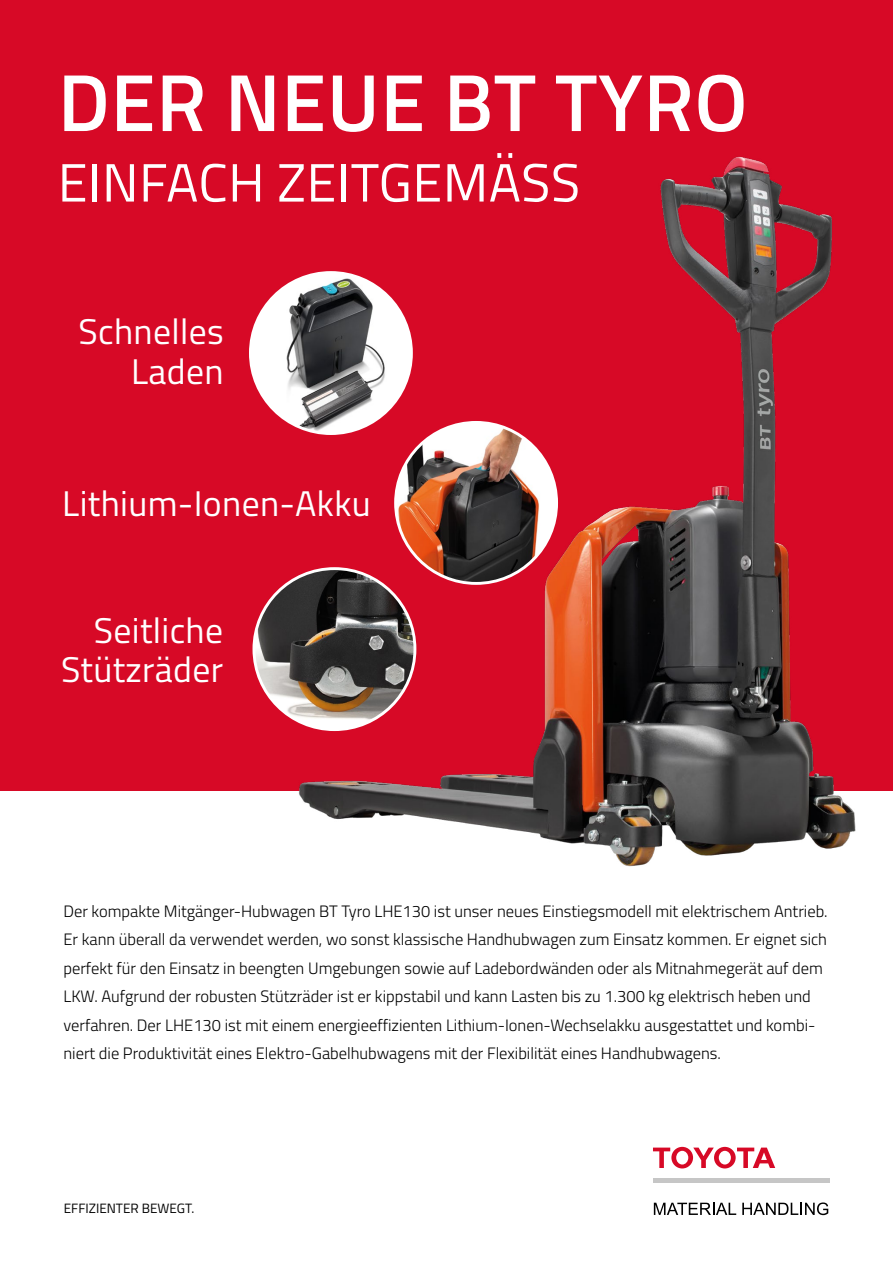
<style>
.page{position:relative;width:893px;height:1263px;background:#fff}
.page>*{position:absolute;margin:0;border:0;box-sizing:border-box;transform-origin:0 0}
.t1{font:600 81px "Titillium";letter-spacing:.01em;color:#fff}
.t2{font:54px "Titillium";letter-spacing:.01em;color:#fff}
.t3{font:35.7px/39.3px "Titillium";letter-spacing:.01em;color:#fff;text-align:right}
.t4{font:300 16.5px/28.5px "Titillium";color:#000}
.t5{font:13.5px "Titillium";color:#000}
</style>
<div class="page">
<svg style="left:653px;top:1147px;width:122px;height:21px"></svg>
<hr style="left:653px;top:1178px;width:176px;height:4px;background:#c6c6c6">
<svg style="left:654px;top:1203px;width:82px;height:12px"></svg>
<svg style="left:742px;top:1202px;width:86px;height:13px"></svg>
<div style="left:0;top:0;width:893px;height:790px;background:#d70926"></div>
<img style="left:260px;top:156px;width:633px;height:711px">
<h1 class="t1" style="left:58px;top:42px;width:691px">DER NEUE BT TYRO</h1>
<h2 class="t2" style="left:58px;top:143px;width:524px">EINFACH ZEITGEMÄSS</h2>
<h3 class="t3" style="left:78px;top:310px;width:147px">Schnelles<br>Laden</h3>
<h3 class="t3" style="left:62px;top:482px;width:310px">Lithium-Ionen-Akku</h3>
<h3 class="t3" style="left:61px;top:609px;width:164px">Seitliche<br>Stützräder</h3>
<p class="t4" style="left:63px;top:896px;width:766px">Der kompakte Mitgänger-Hubwagen BT Tyro LHE130 ist unser neues Einstiegsmodell mit elektrischem Antrieb.<br>Er kann überall da verwendet werden, wo sonst klassische Handhubwagen zum Einsatz kommen. Er eignet sich perfekt für den Einsatz in beengten Umgebungen sowie auf Ladebordwänden oder als Mitnahmegerät auf dem LKW. Aufgrund der robusten Stützräder ist er kippstabil und kann Lasten bis zu 1.300 kg elektrisch heben und verfahren. Der LHE130 ist mit einem energieeffizienten Lithium-Ionen-Wechselakku ausgestattet und kombi&shy;niert die Produktivität eines Elektro-Gabelhubwagens mit der Flexibilität eines Handhubwagens.</p>
<p class="t5" style="left:64px;top:1198px;width:132px">EFFIZIENTER BEWEGT.</p>
</div>
